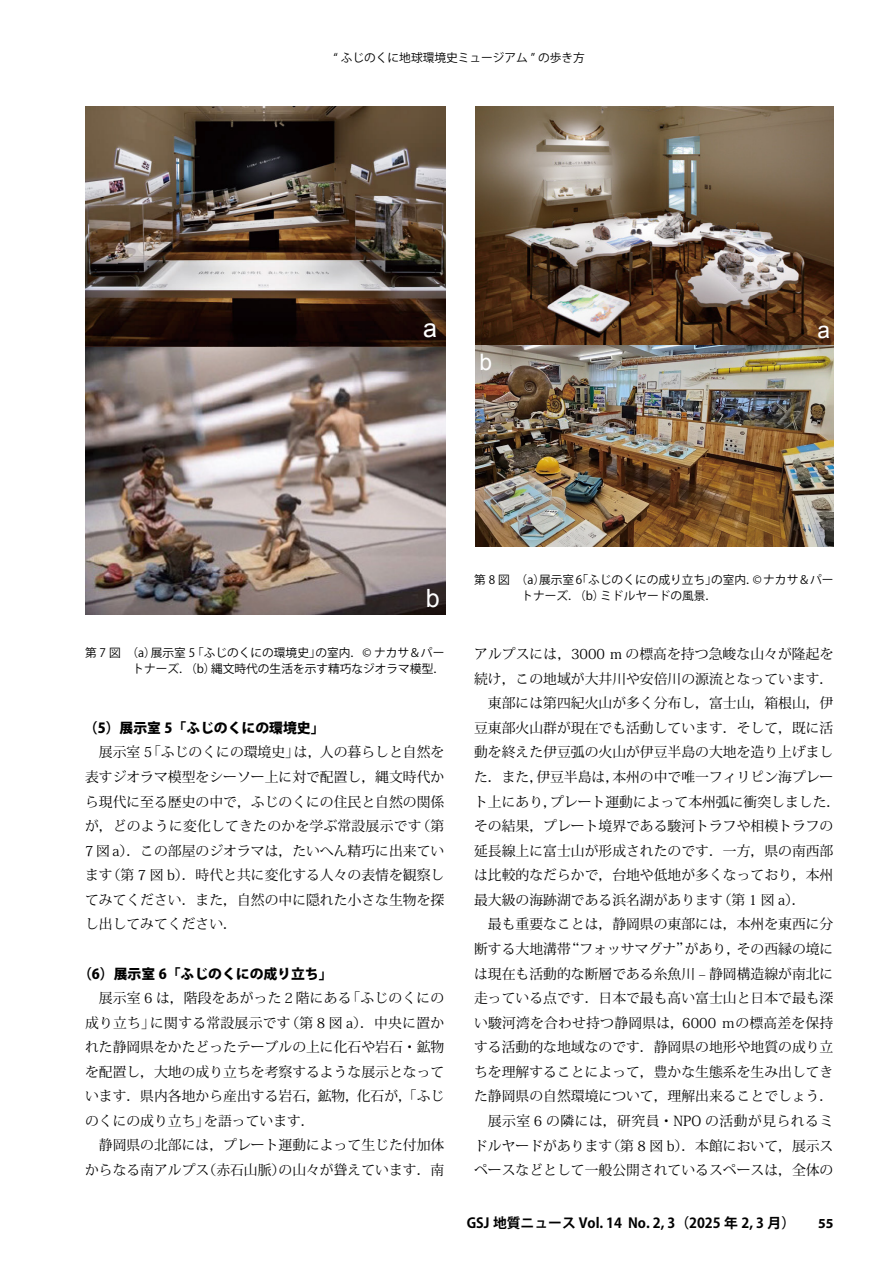
<style>
.page{position:relative;width:893px;height:1263px;background:#fff}
.page>*{position:absolute;margin:0;border:0;box-sizing:border-box;transform-origin:0 0}
.t1{font:25.2px "Arial";color:#fff}
.t2{font:22.65px "Arial";color:#fff}
.t3{font:13.8px/24.6px "Koz Min Pro";color:#000;text-align:justify}
.t4{font:800 13.8px "Koz Go Pro";color:#000}
.t5{font:700 13.8px "Koz Go Pro";color:#000}
.t6{font:13.8px "Koz Min Pro";letter-spacing:.035em;color:#000}
.t7{font:700 13.8px "Myriad Pro";color:#000}
.t8{font:11.7px/15.9px "Koz Go Pro";color:#000;text-align:right}
</style>
<div class="page">
<img style="left:85px;top:106px;width:361px;height:508px">
<img style="left:475px;top:106px;width:359px;height:440px">
<p class="t8" style="left:334px;top:50px;width:253px">“ ふじのくに地球環境史ミュージアム ” の歩き方</p>
<h1 class="t1" style="left:423px;top:311px;width:15px">a</h1>
<h2 class="t2" style="left:479px;top:347px;width:14px">b</h2>
<h2 class="t2" style="left:817px;top:315px;width:14px">a</h2>
<h1 class="t1" style="left:426px;top:582px;width:15px">b</h1>
<p class="t8" style="left:85px;top:645px;width:361px">第 7 図　（a）展示室 5「ふじのくにの環境史」の室内．© ナカサ＆パートナーズ．（b）縄文時代の生活を示す精巧なジオラマ模型．</p>
<p class="t4" style="left:84px;top:719px;width:242px">（5）展示室 5「ふじのくにの環境史」</p>
<p class="t3" style="left:85px;top:739px;width:361px;text-indent:14px">展示室 5「ふじのくにの環境史」は，人の暮らしと自然を表すジオラマ模型をシーソー上に対で配置し，縄文時代から現代に至る歴史の中で，ふじのくにの住民と自然の関係が，どのように変化してきたのかを学ぶ常設展示です（第7 図 a）． この部屋のジオラマは，たいへん精巧に出来ています（第 7 図 b）．時代と共に変化する人々の表情を観察してみてください．また，自然の中に隠れた小さな生物を探し出してみてください．</p>
<p class="t4" style="left:78px;top:964px;width:256px">（6）展示室 6「ふじのくにの成り立ち」</p>
<p class="t3" style="left:85px;top:985px;width:361px;text-indent:14px">展示室 6 は，階段をあがった２階にある「ふじのくにの成り立ち」に関する常設展示です（第 8 図 a）．中央に置かれた静岡県をかたどったテーブルの上に化石や岩石・鉱物を配置し，大地の成り立ちを考察するような展示となっています．県内各地から産出する岩石，鉱物，化石が，「ふじのくにの成り立ち」を語っています．</p>
<p class="t3" style="left:85px;top:1132px;width:361px;text-align:right">静岡県の北部には，プレート運動によって生じた付加体からなる南アルプス（赤石山脈）の山々が聳えています．南</p>
<p class="t8" style="left:521px;top:572px;width:313px;text-align:left;text-indent:-47px">第 8 図　（a）展示室 6「ふじのくにの成り立ち」の室内．© ナカサ＆パートナーズ．（b）ミドルヤードの風景．</p>
<p class="t3" style="left:474px;top:641px;width:361px">アルプスには，3000 m の標高を持つ急峻な山々が隆起を</p>
<p class="t3" style="left:474px;top:666px;width:361px">続け，この地域が大井川や安倍川の源流となっています．</p>
<p class="t3" style="left:488px;top:690px;width:347px">東部には第四紀火山が多く分布し，富士山，箱根山，伊</p>
<p class="t3" style="left:474px;top:715px;width:361px">豆東部火山群が現在でも活動しています．そして，既に活</p>
<p class="t3" style="left:474px;top:739px;width:361px">動を終えた伊豆弧の火山が伊豆半島の大地を造り上げまし</p>
<p class="t3" style="left:474px;top:764px;width:361px">た．また，伊豆半島は，本州の中で唯一フィリピン海プレー</p>
<p class="t3" style="left:474px;top:789px;width:368px">ト上にあり，プレート運動によって本州弧に衝突しました．</p>
<p class="t3" style="left:474px;top:813px;width:361px">その結果，プレート境界である駿河トラフや相模トラフの</p>
<p class="t3" style="left:474px;top:838px;width:361px">延長線上に富士山が形成されたのです．一方，県の南西部</p>
<p class="t3" style="left:474px;top:862px;width:361px">は比較的なだらかで，台地や低地が多くなっており，本州</p>
<p class="t3" style="left:474px;top:887px;width:333px">最大級の海跡湖である浜名湖があります（第 1 図 a）．</p>
<p class="t3" style="left:488px;top:911px;width:347px">最も重要なことは，静岡県の東部には，本州を東西に分</p>
<p class="t3" style="left:474px;top:936px;width:361px">断する大地溝帯“フォッサマグナ”があり，その西縁の境に</p>
<p class="t3" style="left:474px;top:961px;width:361px">は現在も活動的な断層である糸魚川 – 静岡構造線が南北に</p>
<p class="t3" style="left:474px;top:985px;width:361px">走っている点です．日本で最も高い富士山と日本で最も深</p>
<p class="t3" style="left:474px;top:1010px;width:361px">い駿河湾を合わせ持つ静岡県は，6000 ｍの標高差を保持</p>
<p class="t3" style="left:474px;top:1034px;width:361px">する活動的な地域なのです．静岡県の地形や地質の成り立</p>
<p class="t3" style="left:474px;top:1059px;width:361px">ちを理解することによって，豊かな生態系を生み出してき</p>
<p class="t3" style="left:474px;top:1083px;width:361px">た静岡県の自然環境について，理解出来ることでしょう．</p>
<p class="t6" style="left:488px;top:1111px;width:347px">展示室 6 の隣には，研究員・NPO の活動が見られるミ</p>
<p class="t3" style="left:474px;top:1133px;width:361px">ドルヤードがあります（第 8 図 b）．本館において，展示ス</p>
<p class="t3" style="left:474px;top:1157px;width:361px">ペースなどとして一般公開されているスペースは，全体の</p>
<p class="t5" style="left:467px;top:1214px;width:330px">GSJ 地質ニュース Vol. 14 No. 2, 3（2025 年 2, 3 月）</p>
<p class="t7" style="left:818px;top:1214px;width:17px">55</p>
</div>
